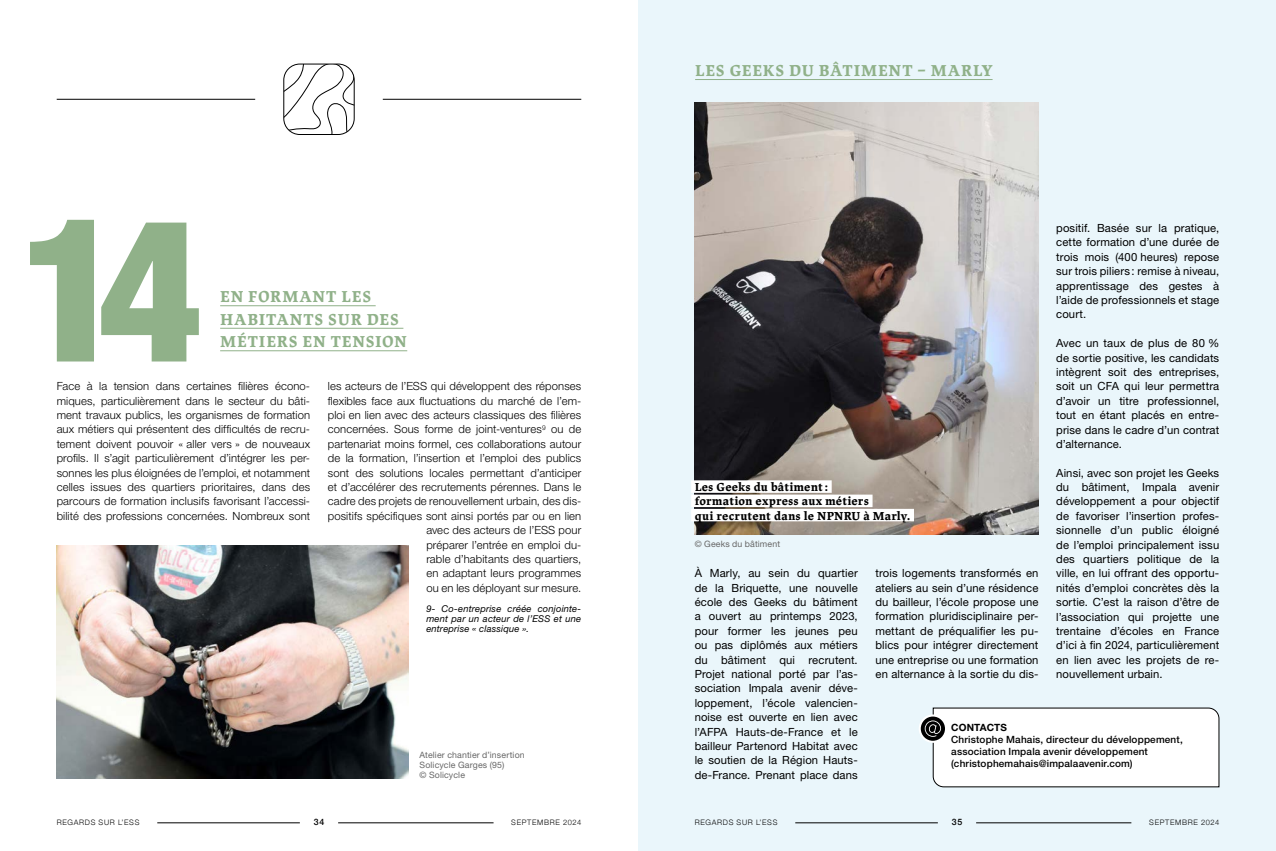
<style>
.page{position:relative;width:1276px;height:851px;background:#fff}
.page>*{position:absolute;margin:0;border:0;box-sizing:border-box;transform-origin:0 0}
.t1{font:900 condensed 200px "Helvetica Neue";color:#90b189}
.t2{font:700 16.25px/22.5px "Lapture";letter-spacing:.05em;color:#90b189}
.t3{font:700 11.88px/14.2px "Lapture";letter-spacing:.01em;color:#000}
.t4{font:11.25px/14.4px "Helvetica Neue LT Std";letter-spacing:.01em;color:#000;text-align:justify}
.t5{font:300 11.25px/14.4px "Helvetica Neue LT Std";letter-spacing:.01em;color:#000;text-align:justify}
.t6{font:500 10px/12px "Helvetica Neue LT Std";letter-spacing:.015em;color:#000}
.t7{font:700 10px "Helvetica Neue LT Std";letter-spacing:.015em;color:#000}
.t8{font:italic 9.38px/10px "Helvetica Neue LT Std";letter-spacing:.02em;color:#000;text-align:justify}
.t9{font:8.75px/10px "Helvetica Neue LT Std";letter-spacing:.015em;color:#676767}
.t10{font:500 8.75px "Helvetica Neue";color:#000}
.t11{font:300 7.5px "Helvetica Neue";letter-spacing:.095em;color:#000}
</style>
<div class="page">
<div style="left:638px;top:0;width:638px;height:850px;background:#eaf6fb"></div>
<hr style="left:157px;top:822px;width:143px;height:1px;background:#000">
<hr style="left:795px;top:822px;width:143px;height:1px;background:#000">
<hr style="left:338px;top:822px;width:155px;height:1px;background:#000">
<hr style="left:976px;top:822px;width:155px;height:1px;background:#000">
<img style="left:694px;top:103px;width:344px;height:431px">
<hr style="left:220px;top:305px;width:156px;height:1px;background:#90b189">
<hr style="left:220px;top:328px;width:183px;height:1px;background:#90b189">
<hr style="left:220px;top:350px;width:187px;height:1px;background:#90b189">
<div style="left:691px;top:480px;width:140px;height:12px;background:#fff"></div>
<div style="left:691px;top:494px;width:181px;height:13px;background:#fff"></div>
<div style="left:691px;top:508px;width:223px;height:13px;background:#fff"></div>
<svg style="left:285px;top:64px;width:69px;height:70px"></svg>
<div style="left:283px;top:64px;width:71px;height:71px;border:1px solid #000;border-radius:16px"></div>
<hr style="left:57px;top:99px;width:198px;height:1px;background:#000">
<hr style="left:383px;top:99px;width:198px;height:1px;background:#000">
<img style="left:57px;top:545px;width:351px;height:233px">
<hr style="left:695px;top:79px;width:297px;height:1px;background:#90b189">
<svg style="left:920px;top:707px;width:299px;height:80px"></svg>
<h1 class="t1" style="left:20px;top:125px;width:183px">14</h1>
<h2 class="t2" style="left:220px;top:285px;width:188px">EN FORMANT LES<br>HABITANTS SUR DES<br>MÉTIERS EN TENSION</h2>
<p class="t5" style="left:57px;top:379px;width:255px">Face à la tension dans certaines filières écono&shy;miques, particulièrement dans le secteur du bâti&shy;ment travaux publics, les organismes de formation aux métiers qui présentent des difficultés de recru&shy;tement doivent pouvoir « aller vers » de nouveaux profils. Il s’agit particulièrement d’intégrer les per&shy;sonnes les plus éloignées de l’emploi, et notamment celles issues des quartiers prioritaires, dans des parcours de formation inclusifs favorisant l’accessi&shy;bilité des professions concernées. Nombreux sont</p>
<p class="t5" style="left:328px;top:379px;width:255px;text-align:right">les acteurs de l’ESS qui développent des réponses flexibles face aux fluctuations du marché de l’em&shy;ploi en lien avec des acteurs classiques des filières concernées. Sous forme de joint-ventures<sup>9</sup> ou de partenariat moins formel, ces collaborations autour de la formation, l’insertion et l’emploi des publics sont des solutions locales permettant d’anticiper et d’accélérer des recrutements pérennes. Dans le cadre des projets de renouvellement urbain, des dis&shy;positifs spécifiques sont ainsi portés par ou en lien avec des acteurs de l’ESS pour<br>préparer l’entrée en emploi du-<br>rable d’habitants des quartiers,<br>en adaptant leurs programmes<br>ou en les déployant sur mesure.</p>
<p class="t8" style="left:426px;top:603px;width:156px">9- Co-entreprise créée conjointe&shy;ment par un acteur de l’ESS et une entreprise « classique ».</p>
<p class="t9" style="left:419px;top:749px;width:107px">Atelier chantier d’insertion<br>Solicycle Garges (95)<br>© Solicycle</p>
<h2 class="t2" style="left:695px;top:59px;width:299px">LES GEEKS DU BÂTIMENT – MARLY</h2>
<p class="t4" style="left:1056px;top:221px;width:164px">positif. Basée sur la pratique, cette formation d’une durée de trois mois (400 heures) repose sur trois piliers : remise à niveau, apprentissage des gestes à l’aide de professionnels et stage court.</p>
<p class="t4" style="left:1056px;top:336px;width:165px">Avec un taux de plus de 80 % de sortie positive, les candidats intègrent soit des entreprises, soit un CFA qui leur permettra d’avoir un titre professionnel, tout en étant placés en entre&shy;prise dans le cadre d’un contrat d’alternance.</p>
<p class="t4" style="left:1056px;top:465px;width:165px">Ainsi, avec son projet les Geeks du bâtiment, Impala avenir développement a pour objectif de favoriser l’insertion profes&shy;sionnelle d’un public éloigné de l’emploi principalement issu des quartiers politique de la ville, en lui offrant des opportu&shy;nités d’emploi concrètes dès la sortie. C’est la raison d’être de l’association qui projette une trentaine d’écoles en France d’ici à fin 2024, particulièrement en lien avec les projets de re&shy;nouvellement urbain.</p>
<p class="t3" style="left:694px;top:480px;width:217px">Les Geeks du bâtiment :<br>formation express aux métiers<br>qui recrutent dans le NPNRU à Marly.</p>
<p class="t9" style="left:694px;top:539px;width:87px">© Geeks du bâtiment</p>
<p class="t4" style="left:694px;top:566px;width:165px">À Marly, au sein du quartier de la Briquette, une nouvelle école des Geeks du bâtiment a ouvert au printemps 2023, pour former les jeunes peu ou pas diplômés aux métiers du bâtiment qui recrutent.<br>Projet national porté par l’as&shy;sociation Impala avenir déve&shy;loppement, l’école valencien&shy;noise est ouverte en lien avec l’AFPA Hauts-de-France et le bailleur Partenord Habitat avec le soutien de la Région Hauts&shy;de-France. Prenant place dans</p>
<p class="t4" style="left:875px;top:566px;width:165px">trois logements transformés en ateliers au sein d’une résidence du bailleur, l’école propose une formation pluridisciplinaire per&shy;mettant de préqualifier les pu&shy;blics pour intégrer directement une entreprise ou une formation en alternance à la sortie du dis-</p>
<p class="t7" style="left:951px;top:721px;width:57px">CONTACTS</p>
<p class="t6" style="left:951px;top:733px;width:233px">Christophe Mahais, directeur du développement, association Impala avenir développement (christophemahais@impalaavenir.com)</p>
<p class="t11" style="left:57px;top:816px;width:84px">REGARDS SUR L’ESS</p>
<p class="t10" style="left:314px;top:814px;width:12px">34</p>
<p class="t11" style="left:511px;top:816px;width:71px">SEPTEMBRE 2024</p>
<p class="t11" style="left:694px;top:816px;width:84px">REGARDS SUR L’ESS</p>
<p class="t10" style="left:951px;top:814px;width:12px">35</p>
<p class="t11" style="left:1149px;top:816px;width:71px">SEPTEMBRE 2024</p>
</div>
